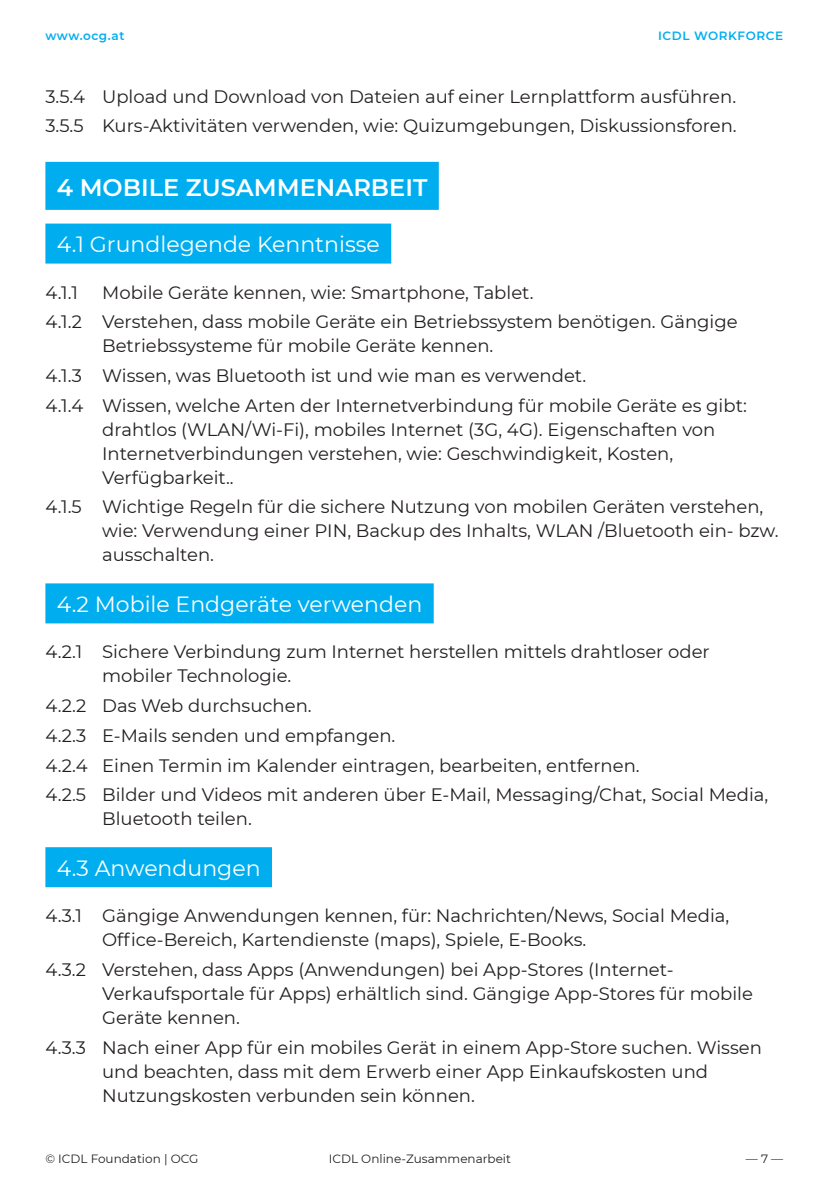
<style>
.page{position:relative;width:840px;height:1191px;background:#fff}
.page>*{position:absolute;margin:0;border:0;box-sizing:border-box;transform-origin:0 0}
.H3_Kapitelüberschrif{font:600 24px "Montserrat";color:#fff}
.H4_Skill_Set{font:22px "Montserrat";color:#fff}
.Fliesstext_schwarz_9{font:18px/24px "Montserrat";color:#231f20}
.t1{font:12px "Montserrat";color:#231f20}
.t2{font:600 12px "Montserrat";letter-spacing:.05em;color:#00aeef}
</style>
<div class="page">
<div style="left:45px;top:162px;width:393px;height:48px;background:#00aeef"></div>
<div style="left:45px;top:223px;width:346px;height:40px;background:#00aeef"></div>
<div style="left:45px;top:583px;width:388px;height:40px;background:#00aeef"></div>
<div style="left:45px;top:847px;width:227px;height:40px;background:#00aeef"></div>
<p class="t2" style="left:45px;top:27px;width:81px">www.ocg.at</p>
<p class="t2" style="left:657px;top:27px;width:127px">ICDL WORKFORCE</p>
<p class="Fliesstext_schwarz_9" style="left:45px;top:83px;width:692px">3.5.4 Upload und Download von Dateien auf einer Lernplattform ausführen.</p>
<p class="Fliesstext_schwarz_9" style="left:45px;top:113px;width:692px">3.5.5 Kurs-Aktivitäten verwenden, wie: Quizumgebungen, Diskussionsforen.</p>
<p class="H3_Kapitelüberschrif" style="left:57px;top:170px;width:372px">4 MOBILE ZUSAMMENARBEIT</p>
<p class="H4_Skill_Set" style="left:57px;top:229px;width:324px">4.1 Grundlegende Kenntnisse</p>
<p class="Fliesstext_schwarz_9" style="left:45px;top:279px;width:34px">4.1.1</p>
<p class="Fliesstext_schwarz_9" style="left:102px;top:279px;width:432px">Mobile Geräte kennen, wie: Smartphone, Tablet.</p>
<p class="Fliesstext_schwarz_9" style="left:102px;top:309px;width:636px;text-indent:-57px">4.1.2 Verstehen, dass mobile Geräte ein Betriebssystem benötigen. Gängige<br>Betriebssysteme für mobile Geräte kennen.</p>
<p class="Fliesstext_schwarz_9" style="left:45px;top:363px;width:542px">4.1.3 Wissen, was Bluetooth ist und wie man es verwendet.</p>
<p class="Fliesstext_schwarz_9" style="left:102px;top:392px;width:645px;text-indent:-57px">4.1.4 Wissen, welche Arten der Internetverbindung für mobile Geräte es gibt: drahtlos (WLAN/Wi-Fi), mobiles Internet (3G, 4G). Eigenschaften von Internetverbindungen verstehen, wie: Geschwindigkeit, Kosten, Verfügbarkeit..</p>
<p class="Fliesstext_schwarz_9" style="left:102px;top:494px;width:677px;text-indent:-57px">4.1.5 Wichtige Regeln für die sichere Nutzung von mobilen Geräten verstehen, wie: Verwendung einer PIN, Backup des Inhalts, WLAN /Bluetooth ein- bzw. ausschalten.</p>
<p class="H4_Skill_Set" style="left:57px;top:589px;width:367px">4.2 Mobile Endgeräte verwenden</p>
<p class="Fliesstext_schwarz_9" style="left:102px;top:639px;width:608px;text-indent:-57px">4.2.1 Sichere Verbindung zum Internet herstellen mittels drahtloser oder mobiler Technologie.</p>
<p class="Fliesstext_schwarz_9" style="left:45px;top:693px;width:267px">4.2.2 Das Web durchsuchen.</p>
<p class="Fliesstext_schwarz_9" style="left:45px;top:723px;width:351px">4.2.3 E-Mails senden und empfangen.</p>
<p class="Fliesstext_schwarz_9" style="left:45px;top:752px;width:595px">4.2.4 Einen Termin im Kalender eintragen, bearbeiten, entfernen.</p>
<p class="Fliesstext_schwarz_9" style="left:102px;top:782px;width:667px;text-indent:-57px">4.2.5 Bilder und Videos mit anderen über E-Mail, Messaging/Chat, Social Media,<br>Bluetooth teilen.</p>
<p class="H4_Skill_Set" style="left:57px;top:852px;width:205px">4.3 Anwendungen</p>
<p class="Fliesstext_schwarz_9" style="left:102px;top:903px;width:628px;text-indent:-57px">4.3.1 Gängige Anwendungen kennen, für: Nachrichten/News, Social Media,<br>Office-Bereich, Kartendienste (maps), Spiele, E-Books.</p>
<p class="Fliesstext_schwarz_9" style="left:102px;top:957px;width:652px;text-indent:-57px">4.3.2 Verstehen, dass Apps (Anwendungen) bei App-Stores (Internet-<br>Verkaufsportale für Apps) erhältlich sind. Gängige App-Stores für mobile<br>Geräte kennen.</p>
<p class="Fliesstext_schwarz_9" style="left:102px;top:1034px;width:661px;text-indent:-57px">4.3.3 Nach einer App für ein mobiles Gerät in einem App-Store suchen. Wissen und beachten, dass mit dem Erwerb einer App Einkaufskosten und<br>Nutzungskosten verbunden sein können.</p>
<p class="t1" style="left:45px;top:1150px;width:154px">© ICDL Foundation | OCG</p>
<p class="t1" style="left:329px;top:1150px;width:184px">ICDL Online-Zusammenarbeit</p>
<p class="t1" style="left:745px;top:1150px;width:39px">— 7 —</p>
</div>
